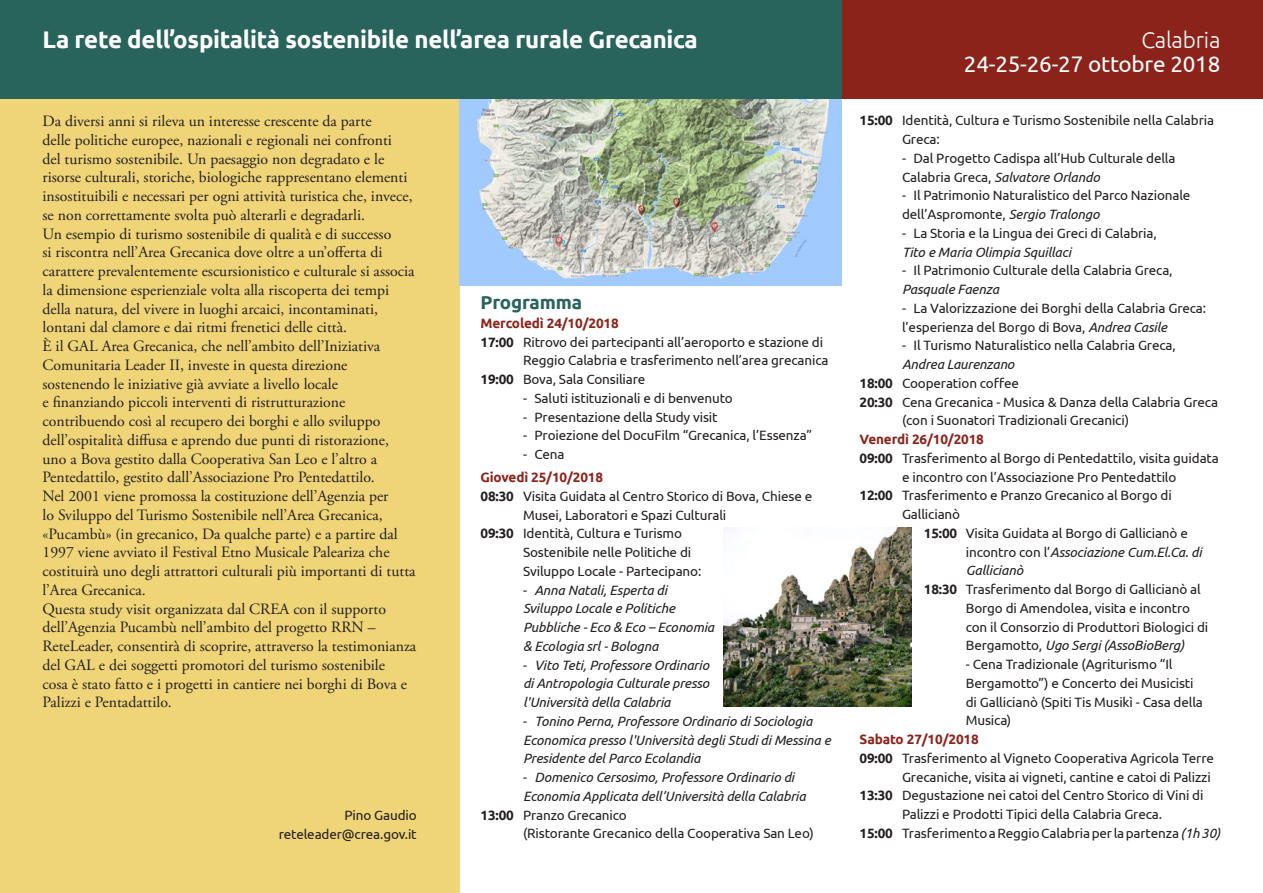
<style>
.page{position:relative;width:1263px;height:893px;background:#fff}
.page>*{position:absolute;margin:0;border:0;box-sizing:border-box;transform-origin:0 0}
.t1{font:700 24px "Ubuntu";letter-spacing:-.01em;color:#fff}
.t2{font:22.5px "Ubuntu";letter-spacing:-.01em;color:#fff}
.t3{font:300 22.5px "Ubuntu";letter-spacing:-.01em;color:#fff}
.ProgrammaTIT{font:700 18.75px "Ubuntu";letter-spacing:-.01em;color:#29645c}
.Descrizione-LEFT{font:15.75px/18.8px "Adobe Garamond Pro";color:#231f20}
.t4{font:13.5px/18.8px "Ubuntu";letter-spacing:-.01em;color:#231f20}
.t5{font:italic 13.5px/18.8px "Ubuntu";letter-spacing:-.01em;color:#231f20}
.Data-Rosso{font:700 13.5px "Ubuntu";letter-spacing:-.01em;color:#8c231b}
.s1{font-weight:700}
.s2{font-style:normal}
.s3{font-style:italic}
</style>
<div class="page">
<div style="left:0;top:0;width:459px;height:893px;background:#efd478"></div>
<img style="left:459px;top:99px;width:383px;height:187px">
<img style="left:723px;top:527px;width:188px;height:180px">
<div style="left:0;top:0;width:1263px;height:99px;background:#29645c"></div>
<div style="left:842px;top:0;width:421px;height:99px;background:#8c231b"></div>
<p class="t1" style="left:43px;top:25px;width:657px">La rete dell’ospitalità sostenibile nell’area rurale Grecanica</p>
<p class="t3" style="left:1141px;top:27px;width:81px">Calabria</p>
<p class="t2" style="left:964px;top:51px;width:258px">24-25-26-27 ottobre 2018</p>
<p class="Descrizione-LEFT" style="left:43px;top:112px;width:372px">Da diversi anni si rileva un interesse crescente da parte<br>delle politiche europee, nazionali e regionali nei confronti del turismo sostenibile. Un paesaggio non degradato e le risorse culturali, storiche, biologiche rappresentano elementi insostituibili e necessari per ogni attività turistica che, invece, se non correttamente svolta può alterarli e degradarli.</p>
<p class="Descrizione-LEFT" style="left:43px;top:225px;width:373px">Un esempio di turismo sostenibile di qualità e di successo<br>si riscontra nell’Area Grecanica dove oltre a un’offerta di carattere prevalentemente escursionistico e culturale si associa la dimensione esperienziale volta alla riscoperta dei tempi della natura, del vivere in luoghi arcaici, incontaminati, lontani dal clamore e dai ritmi frenetici delle città.</p>
<p class="Descrizione-LEFT" style="left:43px;top:337px;width:374px">È il GAL Area Grecanica, che nell’ambito dell’Iniziativa Comunitaria Leader II, investe in questa direzione sostenendo le iniziative già avviate a livello locale<br>e finanziando piccoli interventi di ristrutturazione contribuendo così al recupero dei borghi e allo sviluppo dell’ospitalità diffusa e aprendo due punti di ristorazione, uno a Bova gestito dalla Cooperativa San Leo e l’altro a Pentedattilo, gestito dall’Associazione Pro Pentedattilo.<br>Nel 2001 viene promossa la costituzione dell’Agenzia per<br>lo Sviluppo del Turismo Sostenibile nell’Area Grecanica, «Pucambù» (in grecanico, Da qualche parte) e a partire dal 1997 viene avviato il Festival Etno Musicale Paleariza che costituirà uno degli attrattori culturali più importanti di tutta l’Area Grecanica.</p>
<p class="Descrizione-LEFT" style="left:43px;top:600px;width:375px">Questa study visit organizzata dal CREA con il supporto dell’Agenzia Pucambù nell’ambito del progetto RRN – ReteLeader, consentirà di scoprire, attraverso la testimonianza del GAL e dei soggetti promotori del turismo sostenibile<br>cosa è stato fatto e i progetti in cantiere nei borghi di Bova e Palizzi e Pentadattilo.</p>
<p class="t4" style="left:344px;top:805px;width:74px">Pino Gaudio</p>
<p class="t4" style="left:279px;top:824px;width:140px">reteleader@crea.gov.it</p>
<p class="ProgrammaTIT" style="left:480px;top:291px;width:103px">Programma</p>
<p class="Data-Rosso" style="left:480px;top:315px;width:140px">Mercoledì 24/10/2018</p>
<p class="t4" style="left:523px;top:332px;width:307px;text-indent:-43px"><span class="s1">17:00</span> Ritrovo dei partecipanti all’aeroporto e stazione di<br>Reggio Calabria e trasferimento nell’area grecanica</p>
<p class="t4" style="left:480px;top:369px;width:166px"><span class="s1">19:00</span> Bova, Sala Consiliare</p>
<p class="t4" style="left:523px;top:388px;width:211px">- Saluti istituzionali e di benvenuto</p>
<p class="t4" style="left:523px;top:407px;width:196px">- Presentazione della Study visit</p>
<p class="t4" style="left:523px;top:426px;width:290px">- Proiezione del DocuFilm “Grecanica, l’Essenza”</p>
<p class="t4" style="left:523px;top:444px;width:43px">- Cena</p>
<p class="Data-Rosso" style="left:480px;top:469px;width:124px">Giovedì 25/10/2018</p>
<p class="t4" style="left:523px;top:486px;width:291px;text-indent:-43px"><span class="s1">08:30</span> Visita Guidata al Centro Storico di Bova, Chiese e<br>Musei, Laboratori e Spazi Culturali</p>
<p class="t4" style="left:523px;top:524px;width:180px;text-indent:-43px"><span class="s1">09:30</span> Identità, Cultura e Turismo<br>Sostenibile nelle Politiche di<br>Sviluppo Locale - Partecipano:</p>
<p class="t5" style="left:523px;top:580px;width:193px"><span class="s2">-</span> Anna Natali, Esperta di<br>Sviluppo Locale e Politiche<br>Pubbliche - Eco &amp; Eco – Economia &amp; Ecologia srl - Bologna</p>
<p class="t5" style="left:523px;top:655px;width:188px;text-align:justify"><span class="s2">-</span> Vito Teti, Professore Ordinario di Antropologia Culturale presso l'Università della Calabria</p>
<p class="t5" style="left:523px;top:711px;width:309px"><span class="s2">-</span> Tonino Perna, Professore Ordinario di Sociologia<br>Economica presso l'Università degli Studi di Messina e<br>Presidente del Parco Ecolandia</p>
<p class="t5" style="left:523px;top:767px;width:284px"><span class="s2">-</span> Domenico Cersosimo, Professore Ordinario di<br>Economia Applicata dell’Università della Calabria</p>
<p class="t4" style="left:523px;top:805px;width:292px;text-indent:-43px"><span class="s1">13:00</span> Pranzo Grecanico<br>(Ristorante Grecanico della Cooperativa San Leo)</p>
<p class="t4" style="left:902px;top:111px;width:314px;text-indent:-43px"><span class="s1">15:00</span> Identità, Cultura e Turismo Sostenibile nella Calabria<br>Greca:</p>
<p class="t4" style="left:902px;top:148px;width:275px">- Dal Progetto Cadispa all’Hub Culturale della<br>Calabria Greca, <span class="s3">Salvatore Orlando</span></p>
<p class="t4" style="left:902px;top:186px;width:290px">- Il Patrimonio Naturalistico del Parco Nazionale dell’Aspromonte, <span class="s3">Sergio Tralongo</span></p>
<p class="t4" style="left:902px;top:223px;width:256px">- La Storia e la Lingua dei Greci di Calabria,<br><span class="s3">Tito e Maria Olimpia Squillaci</span></p>
<p class="t4" style="left:902px;top:261px;width:272px">- Il Patrimonio Culturale della Calabria Greca,<br><span class="s3">Pasquale Faenza</span></p>
<p class="t4" style="left:902px;top:298px;width:306px">- La Valorizzazione dei Borghi della Calabria Greca: l’esperienza del Borgo di Bova, <span class="s3">Andrea Casile</span></p>
<p class="t4" style="left:902px;top:336px;width:275px">- Il Turismo Naturalistico nella Calabria Greca,<br><span class="s3">Andrea Laurenzano</span></p>
<p class="t4" style="left:859px;top:373px;width:161px"><span class="s1">18:00</span> Cooperation coffee</p>
<p class="t4" style="left:902px;top:392px;width:317px;text-indent:-43px"><span class="s1">20:30</span> Cena Grecanica - Musica &amp; Danza della Calabria Greca (con i Suonatori Tradizionali Grecanici)</p>
<p class="Data-Rosso" style="left:859px;top:431px;width:126px">Venerdì 26/10/2018</p>
<p class="t4" style="left:859px;top:448px;width:361px;text-align:center"><span class="s1">09:00</span> Trasferimento al Borgo di Pentedattilo, visita guidata e incontro con l’Associazione Pro Pentedattilo</p>
<p class="t4" style="left:902px;top:486px;width:271px;text-indent:-43px"><span class="s1">12:00</span> Trasferimento e Pranzo Grecanico al Borgo di<br>Gallicianò</p>
<p class="t4" style="left:966px;top:523px;width:237px;text-indent:-42px"><span class="s1">15:00</span> Visita Guidata al Borgo di Gallicianò e incontro con l’<span class="s3">Associazione Cum.El.Ca. di<br>Gallicianò</span></p>
<p class="t4" style="left:966px;top:579px;width:244px;text-indent:-42px"><span class="s1">18:30</span> Trasferimento dal Borgo di Gallicianò al Borgo di Amendolea, visita e incontro con il Consorzio di Produttori Biologici di Bergamotto, <span class="s3">Ugo Sergi (AssoBioBerg)</span></p>
<p class="t4" style="left:966px;top:654px;width:239px">- Cena Tradizionale (Agriturismo “Il<br>Bergamotto”) e Concerto dei Musicisti di Gallicianò (Spiti Tis Musikì - Casa della<br>Musica)</p>
<p class="Data-Rosso" style="left:859px;top:731px;width:121px">Sabato 27/10/2018</p>
<p class="t4" style="left:859px;top:748px;width:356px;text-align:right"><span class="s1">09:00</span> Trasferimento al Vigneto Cooperativa Agricola Terre<br>Grecaniche, visita ai vigneti, cantine e catoi di Palizzi</p>
<p class="t4" style="left:859px;top:786px;width:345px;text-align:center"><span class="s1">13:30</span> Degustazione nei catoi del Centro Storico di Vini di<br>Palizzi e Prodotti Tipici della Calabria Greca.</p>
<p class="t4" style="left:859px;top:823px;width:362px"><span class="s1">15:00</span> Trasferimento a Reggio Calabria per la partenza <span class="s3">(1h 30)</span></p>
</div>
